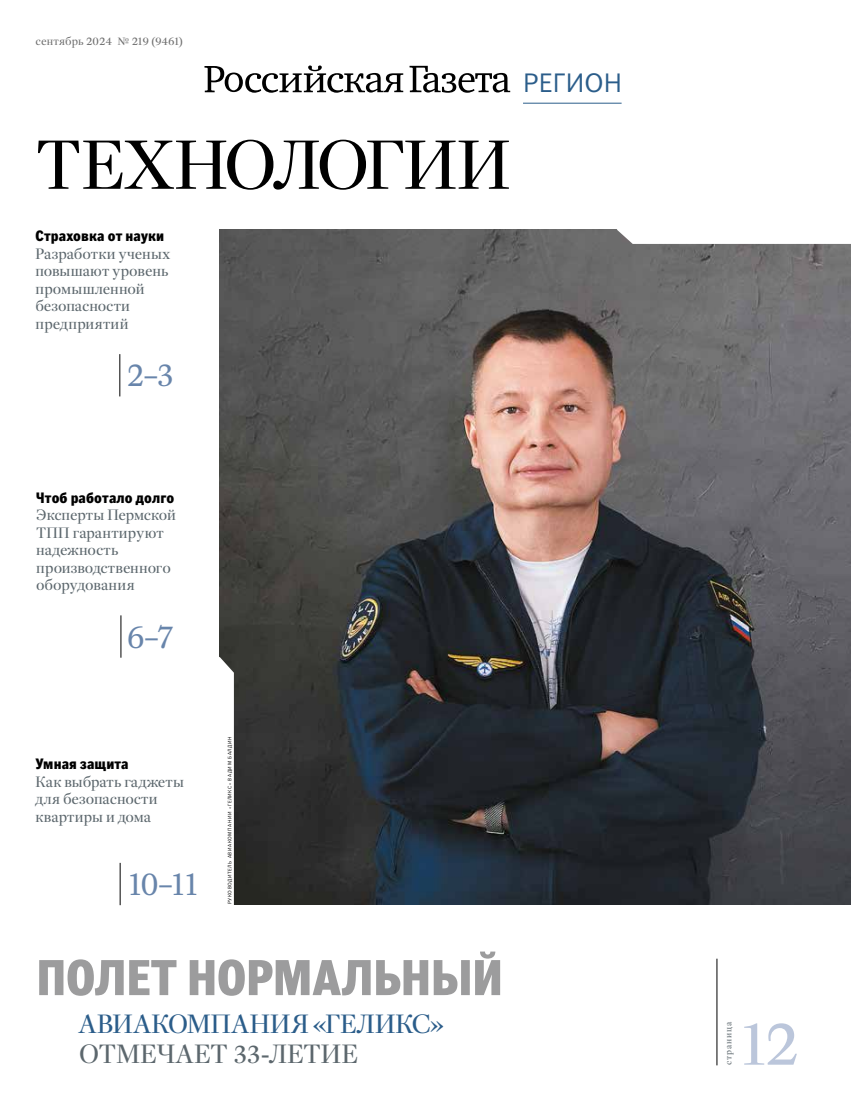
<style>
.page{position:relative;width:851px;height:1117px;background:#fff}
.page>*{position:absolute;margin:0;border:0;box-sizing:border-box;transform-origin:0 0}
.t1{font:68.75px "Russ News Serif Display";letter-spacing:-.025em;color:#000}
.t2{font:62.12px "Russ News Serif Display";color:#bbc6db}
.t3{font:700 condensed 50px "Russ News Sans";letter-spacing:-.025em;color:#9c9c9d}
.t4{font:32.5px "Russ News Serif";color:#6885ab}
.t5{font:26.5px "Russ News Sans";letter-spacing:.005em;color:#2b5d8a}
.t6{font:26.25px "Russ News Serif Display";letter-spacing:.005em;color:#2b5d8a}
.t7{font:26.25px "Russ News Serif Display";letter-spacing:-.005em;color:#5c676d}
.t8{font:15px/17.5px "Russ News Serif Display";color:#5c676d}
.t9{font:700 condensed 15px "Russ News Sans";letter-spacing:.005em;color:#000}
.t10{font:11.25px "Russ News Serif Display";letter-spacing:.01em;color:#6e6e6e}
.t11{font:8.75px "Russ News Serif Display";letter-spacing:.105em;color:#5c676d}
.t12{font:5px "Russ News Sans";letter-spacing:.11em;color:#000}
</style>
<div class="page">
<img style="left:219px;top:230px;width:631px;height:673px">
<svg style="left:616px;top:229px;width:234px;height:15px"></svg>
<hr style="left:716px;top:958px;width:1px;height:107px;background:#000">
<svg style="left:204px;top:65px;width:199px;height:28px"></svg>
<svg style="left:409px;top:66px;width:101px;height:27px"></svg>
<hr style="left:523px;top:103px;width:98px;height:1px;background:#2b5d8a">
<svg style="left:219px;top:656px;width:15px;height:249px"></svg>
<hr style="left:120px;top:862px;width:1px;height:42px;background:#000">
<hr style="left:121px;top:615px;width:1px;height:42px;background:#000">
<hr style="left:119px;top:354px;width:1px;height:42px;background:#000">
<p class="t10" style="left:35px;top:35px;width:149px">сентябрь 2024 № 219 (9461)</p>
<h3 class="t5" style="left:523px;top:69px;width:101px">РЕГИОН</h3>
<h1 class="t1" style="left:35px;top:126px;width:476px">ТЕХНОЛОГИИ</h1>
<p class="t9" style="left:35px;top:228px;width:130px">Страховка от науки</p>
<p class="t8" style="left:35px;top:245px;width:136px">Разработки ученых повышают уровень промышленной безопасности предприятий</p>
<h3 class="t4" style="left:127px;top:355px;width:49px">2–3</h3>
<p class="t9" style="left:36px;top:489px;width:140px">Чтоб работало долго</p>
<p class="t8" style="left:36px;top:506px;width:141px">Эксперты Пермской<br>ТПП гарантируют надежность производственного оборудования</p>
<h3 class="t4" style="left:127px;top:617px;width:49px">6–7</h3>
<p class="t9" style="left:35px;top:755px;width:95px">Умная защита</p>
<p class="t8" style="left:35px;top:773px;width:150px">Как выбрать гаджеты для безопасности квартиры и дома</p>
<h3 class="t4" style="left:126px;top:864px;width:76px">10–11</h3>
<p class="t12" style="left:227px;top:903px;width:169px;rotate:-90deg">РУКОВОДИТЕЛЬ АВИАКОМПАНИИ «ГЕЛИКС» ВАДИМ БАЛДИН</p>
<h3 class="t3" style="left:36px;top:950px;width:469px">ПОЛЕТ НОРМАЛЬНЫЙ</h3>
<h3 class="t6" style="left:79px;top:1009px;width:366px">АВИАКОМПАНИЯ «ГЕЛИКС»</h3>
<h3 class="t7" style="left:79px;top:1039px;width:281px">ОТМЕЧАЕТ 33-ЛЕТИЕ</h3>
<p class="t11" style="left:723px;top:1065px;width:45px;rotate:-90deg">страница</p>
<h2 class="t2" style="left:742px;top:1007px;width:59px">12</h2>
</div>
